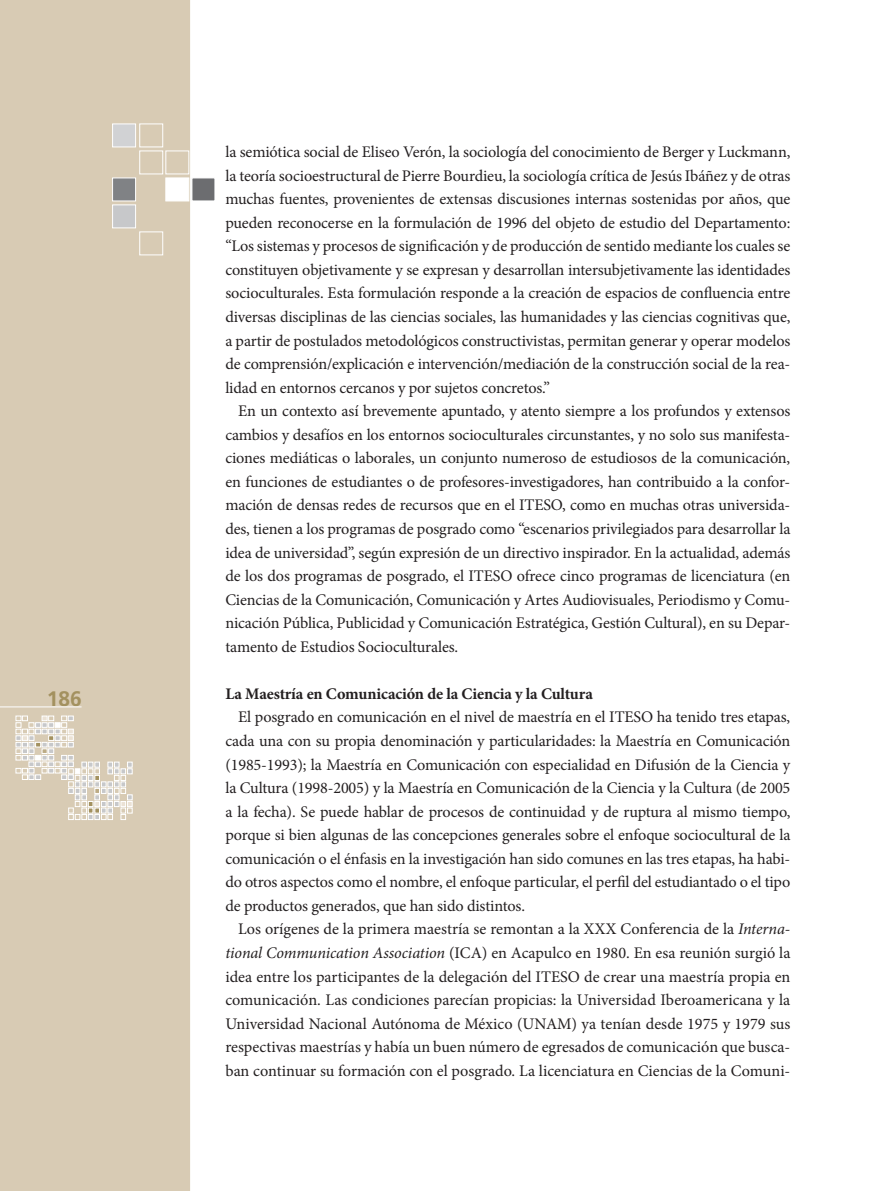
<style>
.page{position:relative;width:893px;height:1191px;background:#fff}
.page>*{position:absolute;margin:0;border:0;box-sizing:border-box;transform-origin:0 0}
.t1{font:700 21px "Frutiger";color:#a3915f}
.t2{font:16.2px/23.5px "Minion Pro";letter-spacing:-.01em;color:#231f20;text-align:justify}
.t3{font:700 16.2px "Minion Pro";letter-spacing:-.01em;color:#231f20}
.s1{font-style:italic}
</style>
<div class="page">
<div style="left:0;top:0;width:190px;height:1191px;background:#d8cbb4"></div>
<hr style="left:0;top:706px;width:82px;height:1px;background:#fff">
<div style="left:112px;top:178px;width:24px;height:23px;background:#808285;border:1px solid #fff"></div>
<div style="left:166px;top:178px;width:23px;height:23px;background:#fff"></div>
<div style="left:192px;top:178px;width:23px;height:23px;background:#6c6d70"></div>
<div style="left:140px;top:151px;width:23px;height:23px;border:1px solid #fff"></div>
<div style="left:166px;top:151px;width:23px;height:23px;border:1px solid #fff"></div>
<div style="left:112px;top:124px;width:24px;height:23px;background:#d1d2d4;border:1px solid #fff"></div>
<div style="left:140px;top:124px;width:23px;height:23px;border:1px solid #fff"></div>
<div style="left:140px;top:232px;width:23px;height:23px;border:1px solid #fff"></div>
<div style="left:112px;top:205px;width:24px;height:23px;background:#c7c8ca;border:1px solid #fff"></div>
<svg style="left:16px;top:716px;width:122px;height:103px"></svg>
<p class="t1" style="left:47px;top:686px;width:37px">186</p>
<p class="t2" style="left:225px;top:140px;width:567px">la semiótica social de Eliseo Verón, la sociología del conocimiento de Berger y Luckmann, la teoría socioestructural de Pierre Bourdieu, la sociología crítica de Jesús Ibáñez y de otras muchas fuentes, provenientes de extensas discusiones internas sostenidas por años, que pueden reconocerse en la formulación de 1996 del objeto de estudio del Departamento: “Los sistemas y procesos de significación y de producción de sentido mediante los cuales se constituyen objetivamente y se expresan y desarrollan intersubjetivamente las identidades socioculturales. Esta formulación responde a la creación de espacios de confluencia entre diversas disciplinas de las ciencias sociales, las humanidades y las ciencias cognitivas que, a partir de postulados metodológicos constructivistas, permitan generar y operar modelos de comprensión/explicación e intervención/mediación de la construcción social de la rea&shy;lidad en entornos cercanos y por sujetos concretos.”</p>
<p class="t2" style="left:225px;top:399px;width:567px;text-indent:13px">En un contexto así brevemente apuntado, y atento siempre a los profundos y extensos cambios y desafíos en los entornos socioculturales circunstantes, y no solo sus manifesta&shy;ciones mediáticas o laborales, un conjunto numeroso de estudiosos de la comunicación, en funciones de estudiantes o de profesores-investigadores, han contribuido a la confor&shy;mación de densas redes de recursos que en el ITESO, como en muchas otras universida&shy;des, tienen a los programas de posgrado como “escenarios privilegiados para desarrollar la idea de universidad”, según expresión de un directivo inspirador. En la actualidad, además de los dos programas de posgrado, el ITESO ofrece cinco programas de licenciatura (en Ciencias de la Comunicación, Comunicación y Artes Audiovisuales, Periodismo y Comu&shy;nicación Pública, Publicidad y Comunicación Estratégica, Gestión Cultural), en su Depar&shy;tamento de Estudios Socioculturales.</p>
<p class="t3" style="left:225px;top:682px;width:369px">La Maestría en Comunicación de la Ciencia y la Cultura</p>
<p class="t2" style="left:225px;top:705px;width:567px;text-indent:13px">El posgrado en comunicación en el nivel de maestría en el ITESO ha tenido tres etapas, cada una con su propia denominación y particularidades: la Maestría en Comunicación (1985-1993); la Maestría en Comunicación con especialidad en Difusión de la Ciencia y la Cultura (1998-2005) y la Maestría en Comunicación de la Ciencia y la Cultura (de 2005 a la fecha). Se puede hablar de procesos de continuidad y de ruptura al mismo tiempo, porque si bien algunas de las concepciones generales sobre el enfoque sociocultural de la comunicación o el énfasis en la investigación han sido comunes en las tres etapas, ha habi&shy;do otros aspectos como el nombre, el enfoque particular, el perfil del estudiantado o el tipo de productos generados, que han sido distintos.</p>
<p class="t2" style="left:225px;top:917px;width:567px;text-indent:13px">Los orígenes de la primera maestría se remontan a la XXX Conferencia de la <span class="s1">Interna&shy;tional Communication Association</span> (ICA) en Acapulco en 1980. En esa reunión surgió la idea entre los participantes de la delegación del ITESO de crear una maestría propia en comunicación. Las condiciones parecían propicias: la Universidad Iberoamericana y la Universidad Nacional Autónoma de México (UNAM) ya tenían desde 1975 y 1979 sus respectivas maestrías y había un buen número de egresados de comunicación que busca&shy;ban continuar su formación con el posgrado. La licenciatura en Ciencias de la Comuni-</p>
</div>
